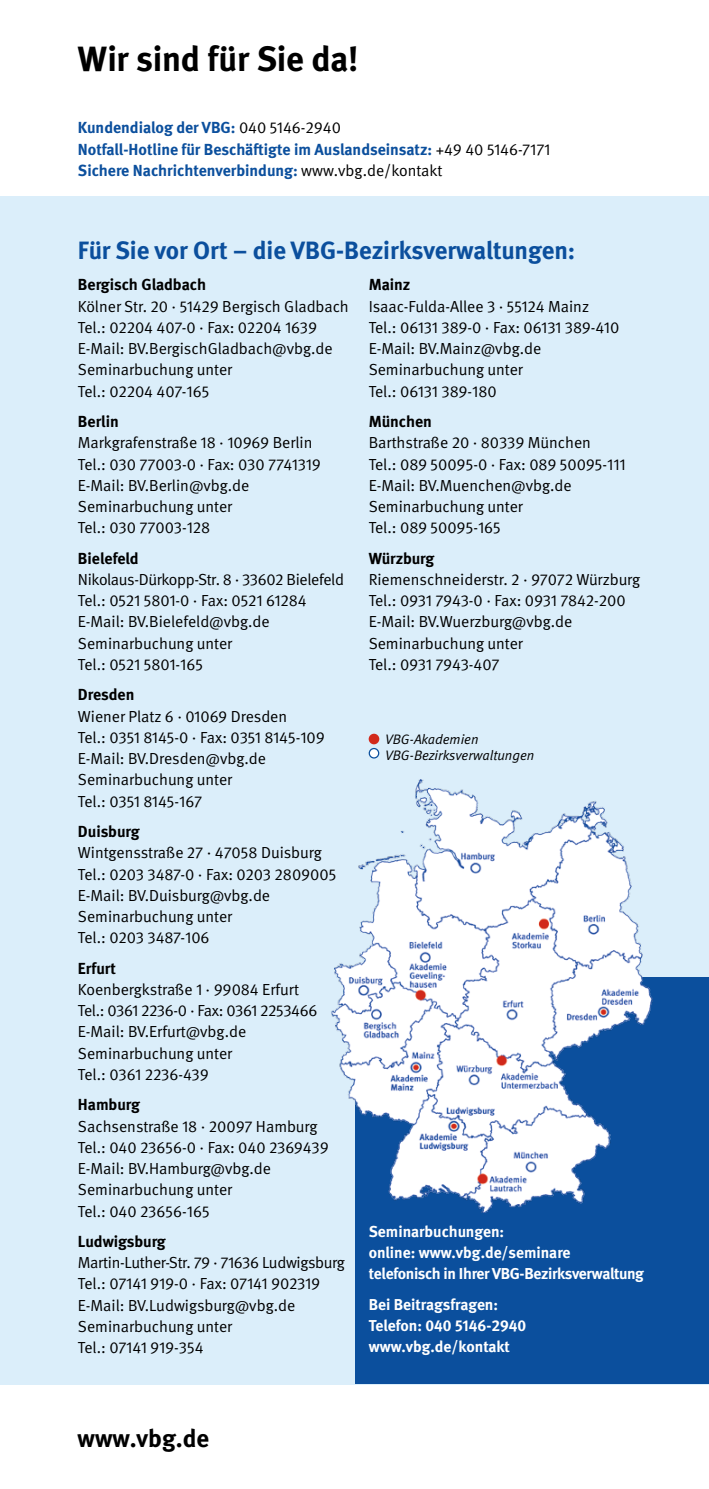
<style>
.page{position:relative;width:709px;height:1489px;background:#fff}
.page>*{position:absolute;margin:0;border:0;box-sizing:border-box;transform-origin:0 0}
.t1{font:700 35px "DGUV Meta";letter-spacing:-.01em;color:#000}
.t2{font:700 25px "DGUV Meta";color:#0b4f9d}
.Rück_Adresse_fett{font:700 25px "DGUV Meta";color:#000}
.t3{font:16px/21.2px "DGUV Meta";color:#000}
.t4{font:700 16px/21.2px "DGUV Meta";color:#0b4f9d}
.t5{font:700 16px "DGUV Meta";color:#000}
.t6{font:700 15.75px/21px "DGUV Meta";letter-spacing:-.005em;color:#fff}
.t7{font:italic 13.75px "DGUV Meta";color:#000}
.s1{font-weight:400;color:#000}
.s2{font-weight:700}
</style>
<div class="page">
<div style="left:0;top:196px;width:709px;height:1187px;background:#dbeefa"></div>
<div style="left:355px;top:977px;width:354px;height:406px;background:#0b4f9d"></div>
<img style="left:331px;top:779px;width:322px;height:433px">
<div style="left:369px;top:733px;width:10px;height:11px;background:#d2291b;border-radius:50%"></div>
<div style="left:369px;top:748px;width:10px;height:10px;background:#fff;border-radius:50%"></div>
<div style="left:369px;top:748px;width:10px;height:10px;border:1px solid #0b4f9d;border-radius:50%"></div>
<p class="t1" style="left:78px;top:38px;width:282px">Wir sind für Sie da!</p>
<p class="t4" style="left:78px;top:118px;width:264px">Kundendialog der VBG: <span class="s1">040 5146-2940</span></p>
<p class="t4" style="left:78px;top:139px;width:474px">Notfall-Hotline für Beschäftigte im Auslandseinsatz: <span class="s1">+49 40 5146-7171<br></span>Sichere Nachrichtenverbindung: <span class="s1">www.vbg.de/kontakt</span></p>
<p class="t2" style="left:78px;top:235px;width:499px">Für Sie vor Ort – die VBG-Bezirksverwaltungen:</p>
<p class="t5" style="left:78px;top:275px;width:130px">Bergisch Gladbach</p>
<p class="t3" style="left:78px;top:296px;width:272px">Kölner Str. 20 · 51429 Bergisch Gladbach<br>Tel.: 02204 407-0 · Fax: 02204 1639<br>E-Mail: BV.BergischGladbach@vbg.de<br>Seminarbuchung unter<br>Tel.: 02204 407-165</p>
<p class="t3" style="left:78px;top:411px;width:244px"><span class="s2">Berlin<br></span>Markgrafenstraße 18 · 10969 Berlin<br>Tel.: 030 77003-0 · Fax: 030 7741319<br>E-Mail: BV.Berlin@vbg.de<br>Seminarbuchung unter<br>Tel.: 030 77003-128</p>
<p class="t3" style="left:78px;top:548px;width:267px"><span class="s2">Bielefeld<br></span>Nikolaus-Dürkopp-Str. 8 · 33602 Bielefeld<br>Tel.: 0521 5801-0 · Fax: 0521 61284<br>E-Mail: BV.Bielefeld@vbg.de<br>Seminarbuchung unter<br>Tel.: 0521 5801-165</p>
<p class="t3" style="left:78px;top:684px;width:248px"><span class="s2">Dresden<br></span>Wiener Platz 6 · 01069 Dresden<br>Tel.: 0351 8145-0 · Fax: 0351 8145-109<br>E-Mail: BV.Dresden@vbg.de<br>Seminarbuchung unter<br>Tel.: 0351 8145-167</p>
<p class="t3" style="left:78px;top:821px;width:260px"><span class="s2">Duisburg<br></span>Wintgensstraße 27 · 47058 Duisburg<br>Tel.: 0203 3487-0 · Fax: 0203 2809005<br>E-Mail: BV.Duisburg@vbg.de<br>Seminarbuchung unter<br>Tel.: 0203 3487-106</p>
<p class="t3" style="left:78px;top:957px;width:241px"><span class="s2">Erfurt<br></span>Koenbergkstraße 1 · 99084 Erfurt<br>Tel.: 0361 2236-0 · Fax: 0361 2253466<br>E-Mail: BV.Erfurt@vbg.de<br>Seminarbuchung unter<br>Tel.: 0361 2236-439</p>
<p class="t3" style="left:78px;top:1094px;width:252px"><span class="s2">Hamburg<br></span>Sachsenstraße 18 · 20097 Hamburg<br>Tel.: 040 23656-0 · Fax: 040 2369439<br>E-Mail: BV.Hamburg@vbg.de<br>Seminarbuchung unter<br>Tel.: 040 23656-165</p>
<p class="t3" style="left:78px;top:1230px;width:268px"><span class="s2">Ludwigsburg<br></span>Martin-Luther-Str. 79 · 71636 Ludwigsburg<br>Tel.: 07141 919-0 · Fax: 07141 902319<br>E-Mail: BV.Ludwigsburg@vbg.de<br>Seminarbuchung unter<br>Tel.: 07141 919-354</p>
<p class="t5" style="left:369px;top:275px;width:43px">Mainz</p>
<p class="t3" style="left:369px;top:296px;width:252px">Isaac-Fulda-Allee 3 · 55124 Mainz<br>Tel.: 06131 389-0 · Fax: 06131 389-410<br>E-Mail: BV.Mainz@vbg.de<br>Seminarbuchung unter<br>Tel.: 06131 389-180</p>
<p class="t3" style="left:369px;top:411px;width:258px"><span class="s2">München<br></span>Barthstraße 20 · 80339 München<br>Tel.: 089 50095-0 · Fax: 089 50095-111<br>E-Mail: BV.Muenchen@vbg.de<br>Seminarbuchung unter<br>Tel.: 089 50095-165</p>
<p class="t3" style="left:369px;top:548px;width:273px"><span class="s2">Würzburg<br></span>Riemenschneiderstr. 2 · 97072 Würzburg<br>Tel.: 0931 7943-0 · Fax: 0931 7842-200<br>E-Mail: BV.Wuerzburg@vbg.de<br>Seminarbuchung unter<br>Tel.: 0931 7943-407</p>
<p class="t7" style="left:385px;top:731px;width:95px">VBG-Akademien</p>
<p class="t7" style="left:385px;top:747px;width:151px">VBG-Bezirksverwaltungen</p>
<p class="t6" style="left:369px;top:1221px;width:137px">Seminarbuchungen:</p>
<p class="t6" style="left:369px;top:1242px;width:203px">online: www.vbg.de/seminare</p>
<p class="t6" style="left:369px;top:1263px;width:277px">telefonisch in Ihrer VBG-Bezirksverwaltung</p>
<p class="t6" style="left:369px;top:1294px;width:159px">Bei Beitragsfragen:<br>Telefon: 040 5146-2940</p>
<p class="t6" style="left:369px;top:1336px;width:143px">www.vbg.de/kontakt</p>
<p class="Rück_Adresse_fett" style="left:78px;top:1422px;width:133px">www.vbg.de</p>
</div>
